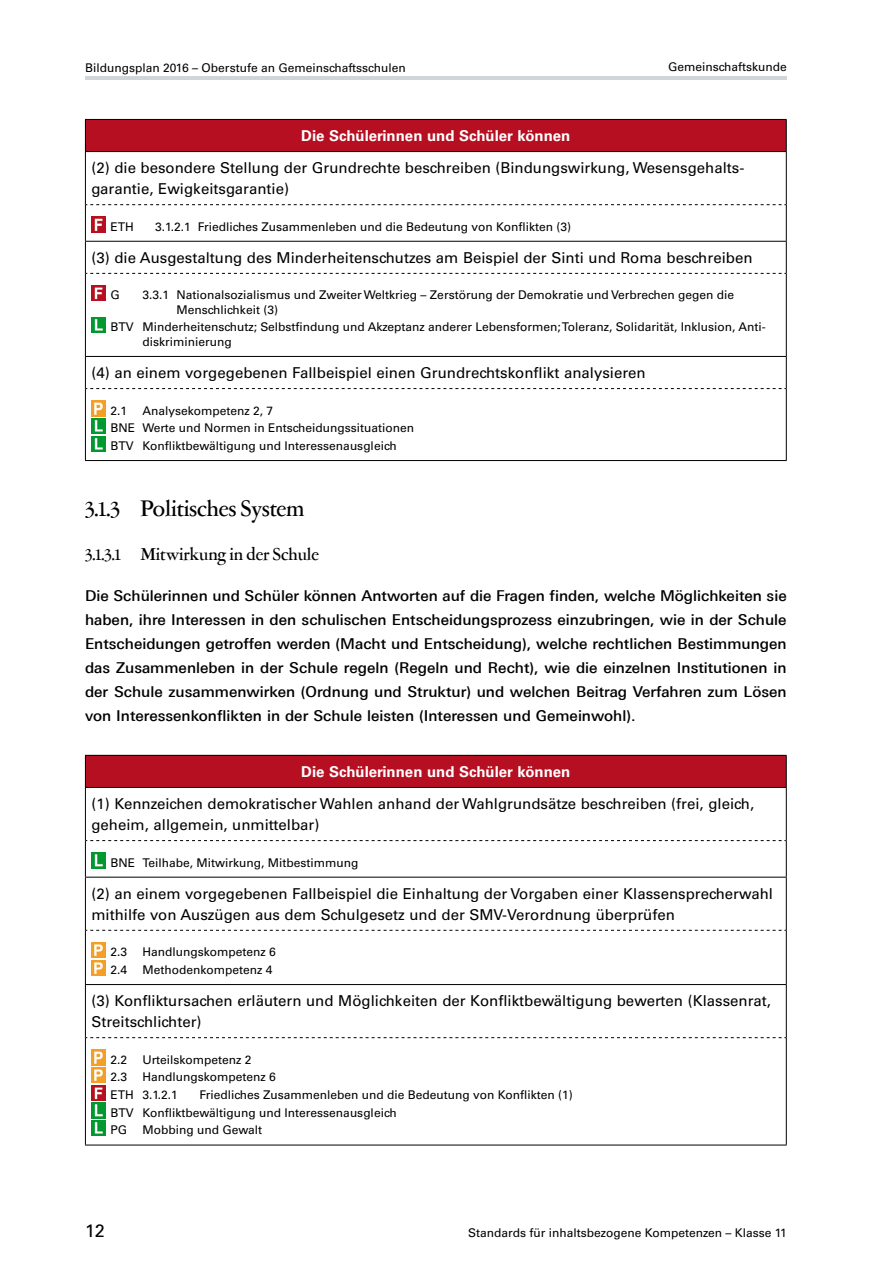
<style>
.page{position:relative;width:893px;height:1263px;background:#fff}
.page>*{position:absolute;margin:0;border:0;box-sizing:border-box;transform-origin:0 0}
.t1{font:500 25.5px "Garamont Amst SH";color:#000}
.t2{font:500 19.5px "Garamont Amst SH";color:#000}
.t3{font:18px "Univers LT Std";color:#000}
.t4{font:15px/21px "Univers LT Std";color:#000}
.t5{font:500 15px/24px "Linotype Univers 530";color:#000;text-align:justify}
.t6{font:700 15px "Univers LT Std";color:#fff}
.t7{font:12px/17.7px "Univers LT Std";color:#000}
</style>
<div class="page">
<hr style="left:85px;top:77px;width:702px;height:3px;background:#cfd5d8">
<div style="left:85px;top:119px;width:701px;height:33px;background:#b60f21"></div>
<hr style="left:85px;top:119px;width:702px;height:1px;background:#000">
<hr style="left:85px;top:120px;width:1px;height:31px;background:#000">
<hr style="left:786px;top:120px;width:1px;height:31px;background:#000">
<hr style="left:85px;top:151px;width:702px;height:1px;background:#000">
<hr style="left:85px;top:152px;width:1px;height:53px;background:#000">
<hr style="left:786px;top:152px;width:1px;height:53px;background:#000">
<svg style="left:86px;top:204px;width:700px;height:1px"></svg>
<hr style="left:85px;top:205px;width:1px;height:36px;background:#000">
<hr style="left:786px;top:205px;width:1px;height:36px;background:#000">
<hr style="left:85px;top:241px;width:702px;height:1px;background:#000">
<hr style="left:85px;top:242px;width:1px;height:31px;background:#000">
<hr style="left:786px;top:242px;width:1px;height:31px;background:#000">
<svg style="left:86px;top:273px;width:700px;height:1px"></svg>
<hr style="left:85px;top:273px;width:1px;height:83px;background:#000">
<hr style="left:786px;top:273px;width:1px;height:83px;background:#000">
<hr style="left:85px;top:356px;width:702px;height:1px;background:#000">
<hr style="left:85px;top:357px;width:1px;height:32px;background:#000">
<hr style="left:786px;top:357px;width:1px;height:32px;background:#000">
<svg style="left:86px;top:388px;width:700px;height:1px"></svg>
<hr style="left:85px;top:389px;width:1px;height:71px;background:#000">
<hr style="left:786px;top:389px;width:1px;height:71px;background:#000">
<hr style="left:85px;top:460px;width:702px;height:1px;background:#000">
<img style="left:91px;top:217px;width:14px;height:15px">
<img style="left:91px;top:285px;width:14px;height:16px">
<img style="left:91px;top:318px;width:14px;height:15px">
<img style="left:91px;top:401px;width:14px;height:15px">
<img style="left:91px;top:418px;width:14px;height:16px">
<img style="left:91px;top:436px;width:14px;height:15px">
<div style="left:85px;top:755px;width:701px;height:32px;background:#b60f21"></div>
<hr style="left:85px;top:755px;width:702px;height:1px;background:#000">
<hr style="left:85px;top:756px;width:1px;height:31px;background:#000">
<hr style="left:786px;top:756px;width:1px;height:31px;background:#000">
<hr style="left:85px;top:787px;width:702px;height:1px;background:#000">
<hr style="left:85px;top:788px;width:1px;height:52px;background:#000">
<hr style="left:786px;top:788px;width:1px;height:52px;background:#000">
<svg style="left:86px;top:840px;width:700px;height:1px"></svg>
<hr style="left:85px;top:840px;width:1px;height:37px;background:#000">
<hr style="left:786px;top:840px;width:1px;height:37px;background:#000">
<hr style="left:85px;top:877px;width:702px;height:1px;background:#000">
<hr style="left:85px;top:877px;width:1px;height:53px;background:#000">
<hr style="left:786px;top:877px;width:1px;height:53px;background:#000">
<svg style="left:86px;top:930px;width:700px;height:1px"></svg>
<hr style="left:85px;top:930px;width:1px;height:54px;background:#000">
<hr style="left:786px;top:930px;width:1px;height:54px;background:#000">
<hr style="left:85px;top:984px;width:702px;height:1px;background:#000">
<hr style="left:85px;top:985px;width:1px;height:53px;background:#000">
<hr style="left:786px;top:985px;width:1px;height:53px;background:#000">
<svg style="left:86px;top:1037px;width:700px;height:1px"></svg>
<hr style="left:85px;top:1038px;width:1px;height:107px;background:#000">
<hr style="left:786px;top:1038px;width:1px;height:107px;background:#000">
<hr style="left:85px;top:1145px;width:702px;height:1px;background:#000">
<img style="left:91px;top:853px;width:14px;height:15px">
<img style="left:91px;top:942px;width:14px;height:16px">
<img style="left:91px;top:960px;width:14px;height:15px">
<img style="left:91px;top:1050px;width:14px;height:15px">
<img style="left:91px;top:1067px;width:14px;height:16px">
<img style="left:91px;top:1085px;width:14px;height:15px">
<img style="left:91px;top:1103px;width:14px;height:15px">
<img style="left:91px;top:1120px;width:14px;height:16px">
<p class="t7" style="left:85px;top:59px;width:322px">Bildungsplan 2016 – Oberstufe an Gemeinschaftsschulen</p>
<p class="t7" style="left:668px;top:58px;width:120px">Gemeinschaftskunde</p>
<p class="t6" style="left:301px;top:127px;width:271px">Die Schülerinnen und Schüler können</p>
<p class="t4" style="left:91px;top:157px;width:654px">(2) die besondere Stellung der Grundrechte beschreiben (Bindungswirkung, Wesensgehalts&shy;garantie, Ewigkeitsgarantie)</p>
<p class="t7" style="left:111px;top:218px;width:25px">ETH</p>
<p class="t7" style="left:155px;top:218px;width:417px">3.1.2.1 Friedliches Zusammenleben und die Bedeutung von Konflikten (3)</p>
<p class="t4" style="left:91px;top:247px;width:663px">(3) die Ausgestaltung des Minderheitenschutzes am Beispiel der Sinti und Roma beschreiben</p>
<p class="t7" style="left:111px;top:286px;width:11px">G</p>
<p class="t7" style="left:176px;top:288px;width:559px;line-height:14.4px;text-indent:-34px">3.3.1 Nationalsozialismus und Zweiter Weltkrieg – Zerstörung der Demokratie und Verbrechen gegen die<br>Menschlichkeit (3)</p>
<p class="t7" style="left:142px;top:320px;width:625px;line-height:14.4px;text-indent:-32px">BTV Minderheitenschutz; Selbstfindung und Akzeptanz anderer Lebensformen; Toleranz, Solidarität, Inklusion, Anti&shy;diskriminierung</p>
<p class="t4" style="left:91px;top:362px;width:556px">(4) an einem vorgegebenen Fallbeispiel einen Grundrechtskonflikt analysieren</p>
<p class="t7" style="left:111px;top:401px;width:18px">2.1</p>
<p class="t7" style="left:111px;top:401px;width:305px;text-indent:32px">Analysekompetenz 2, 7<br>BNE Werte und Normen in Entscheidungssituationen<br>BTV Konfliktbewältigung und Interessenausgleich</p>
<h1 class="t1" style="left:85px;top:496px;width:221px">3.1.3 Politisches System</h1>
<h2 class="t2" style="left:85px;top:545px;width:236px">3.1.3.1 Mitwirkung in der Schule</h2>
<p class="t5" style="left:85px;top:583px;width:703px">Die Schülerinnen und Schüler können Antworten auf die Fragen finden, welche Möglichkeiten sie haben, ihre Interessen in den schulischen Entscheidungsprozess einzubringen, wie in der Schule Entscheidungen getroffen werden (Macht und Entscheidung), welche rechtlichen Bestimmungen das Zusammenleben in der Schule regeln (Regeln und Recht), wie die einzelnen Institutionen in der Schule zusammenwirken (Ordnung und Struktur) und welchen Beitrag Verfahren zum Lösen von Interessenkonflikten in der Schule leisten (Interessen und Gemeinwohl).</p>
<p class="t6" style="left:301px;top:763px;width:271px">Die Schülerinnen und Schüler können</p>
<p class="t4" style="left:91px;top:793px;width:664px">(1) Kennzeichen demokratischer Wahlen anhand der Wahlgrundsätze beschreiben (frei, gleich, geheim, allgemein, unmittelbar)</p>
<p class="t7" style="left:111px;top:853px;width:249px">BNE Teilhabe, Mitwirkung, Mitbestimmung</p>
<p class="t4" style="left:91px;top:883px;width:683px">(2) an einem vorgegebenen Fallbeispiel die Einhaltung der Vorgaben einer Klassensprecherwahl mithilfe von Auszügen aus dem Schulgesetz und der SMV-Verordnung überprüfen</p>
<p class="t7" style="left:111px;top:943px;width:18px">2.3</p>
<p class="t7" style="left:142px;top:943px;width:135px">Handlungskompetenz 6</p>
<p class="t7" style="left:111px;top:961px;width:18px">2.4</p>
<p class="t7" style="left:142px;top:961px;width:131px">Methodenkompetenz 4</p>
<p class="t4" style="left:91px;top:990px;width:681px">(3) Konfliktursachen erläutern und Möglichkeiten der Konfliktbewältigung bewerten (Klassenrat,<br>Streitschlichter)</p>
<p class="t7" style="left:111px;top:1050px;width:18px">2.2</p>
<p class="t7" style="left:142px;top:1050px;width:111px">Urteilskompetenz 2</p>
<p class="t7" style="left:111px;top:1068px;width:18px">2.3</p>
<p class="t7" style="left:111px;top:1068px;width:167px;text-indent:32px">Handlungskompetenz 6<br>ETH 3.1.2.1</p>
<p class="t7" style="left:111px;top:1086px;width:464px;text-indent:89px">Friedliches Zusammenleben und die Bedeutung von Konflikten (1)<br>BTV Konfliktbewältigung und Interessenausgleich<br>PG</p>
<p class="t7" style="left:142px;top:1121px;width:121px">Mobbing und Gewalt</p>
<h3 class="t3" style="left:85px;top:1220px;width:21px">12</h3>
<p class="t7" style="left:468px;top:1224px;width:320px">Standards für inhaltsbezogene Kompetenzen – Klasse 11</p>
</div>
